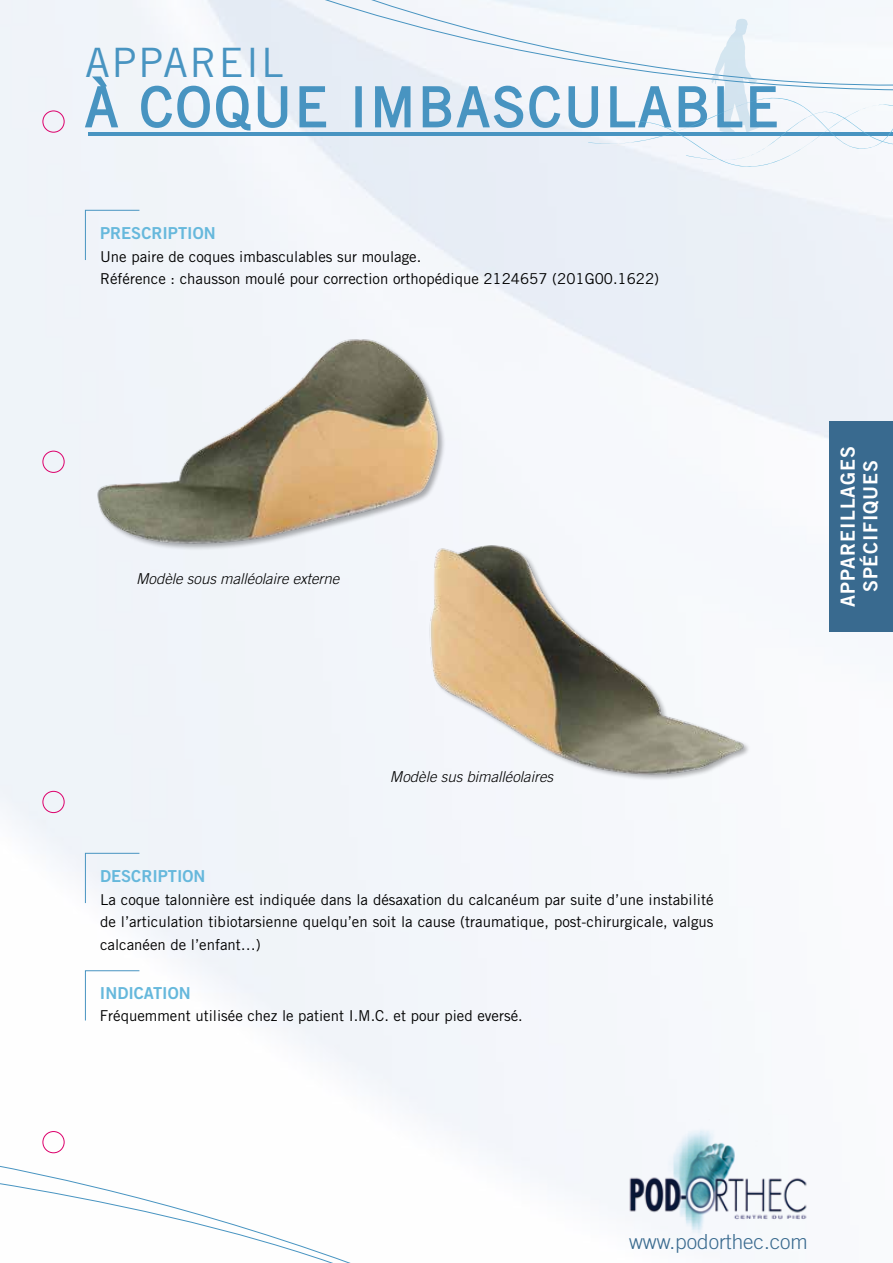
<style>
.page{position:relative;width:893px;height:1263px;background:#fff}
.page>*{position:absolute;margin:0;border:0;box-sizing:border-box;transform-origin:0 0}
.t1{font:54px "Trade Gothic";letter-spacing:.05em;color:#4894c1}
.t2{font:40.5px "Trade Gothic";letter-spacing:.05em;color:#4894c1}
.t3{font:300 20.7px "Trade Gothic";color:#396a8f}
.t4{font:19.5px/22.5px "Trade Gothic Bold Two";letter-spacing:.05em;color:#fff;text-align:center}
.t5{font:16.5px "Trade Gothic Bold Two";color:#66b8dc}
.t6{font:15px/22.5px "Trade Gothic";color:#000;text-align:justify}
.t7{font:italic 300 15px "Trade Gothic";color:#000}
</style>
<div class="page">
<img style="left:0;top:159px;width:893px;height:1052px">
<svg style="left:0;top:0;width:422px;height:159px"></svg>
<svg style="left:118px;top:0;width:304px;height:137px"></svg>
<svg style="left:0;top:1137px;width:573px;height:74px"></svg>
<svg style="left:0;top:1165px;width:440px;height:98px"></svg>
<img style="left:622px;top:1120px;width:191px;height:117px">
<div style="left:830px;top:421px;width:63px;height:210px;background:#396a8f"></div>
<div style="left:43px;top:111px;width:22px;height:22px;border:1px solid #dc006b;border-radius:50%"></div>
<div style="left:43px;top:791px;width:22px;height:22px;border:1px solid #dc006b;border-radius:50%"></div>
<div style="left:43px;top:1131px;width:22px;height:22px;border:1px solid #dc006b;border-radius:50%"></div>
<svg style="left:83px;top:75px;width:37px;height:54px"></svg>
<svg style="left:140px;top:85px;width:148px;height:47px"></svg>
<svg style="left:298px;top:85px;width:29px;height:43px"></svg>
<div style="left:355px;top:86px;width:7px;height:41px;border:2px solid #4894c1"></div>
<svg style="left:374px;top:85px;width:38px;height:43px;background:#a5c8df"></svg>
<hr style="left:89px;top:132px;width:804px;height:3px;background:#4894c1">
<svg style="left:422px;top:0;width:471px;height:172px"></svg>
<svg style="left:85px;top:852px;width:55px;height:52px"></svg>
<svg style="left:85px;top:970px;width:55px;height:51px"></svg>
<div style="left:85px;top:210px;width:55px;height:51px;background:#f0f4fa"></div>
<img style="left:41px;top:293px;width:468px;height:304px">
<img style="left:354px;top:517px;width:458px;height:272px">
<h2 class="t2" style="left:85px;top:38px;width:200px">APPAREIL</h2>
<h1 class="t1" style="left:85px;top:74px;width:658px">à coque i mbasculable</h1>
<p class="t5" style="left:100px;top:223px;width:117px">PRESCRIPTION</p>
<p class="t6" style="left:100px;top:245px;width:561px">U ne paire de coques imbasculables sur moulage.<br>Référence : chausson moulé pour correction orthopédique 2124657 (201G00.1622)</p>
<p class="t7" style="left:136px;top:569px;width:205px">Modèle sous malléolaire externe</p>
<h3 class="t4" style="left:836px;top:606px;width:162px;rotate:-90deg">APPAREILLAGES<br>SPÉCIFIQUES</h3>
<p class="t7" style="left:390px;top:768px;width:165px">Modèle sus bimalléolaires</p>
<p class="t5" style="left:100px;top:866px;width:107px">DESCRIPTION</p>
<p class="t6" style="left:100px;top:888px;width:615px">La coque talonnière est indiquée dans la désaxation du calcanéum par suite d’une instabilité de l’articulation tibiotarsienne quelqu’en soit la cause (traumatique, post-chirurgicale, valgus calcanéen de l’enfant…)</p>
<p class="t5" style="left:100px;top:982px;width:92px">INDICATION</p>
<p class="t6" style="left:100px;top:1004px;width:424px">Fréquemment utilisée chez le patient I.M .C. et pour pied eversé.</p>
<h3 class="t3" style="left:629px;top:1229px;width:180px">www.podorthec.com</h3>
</div>
